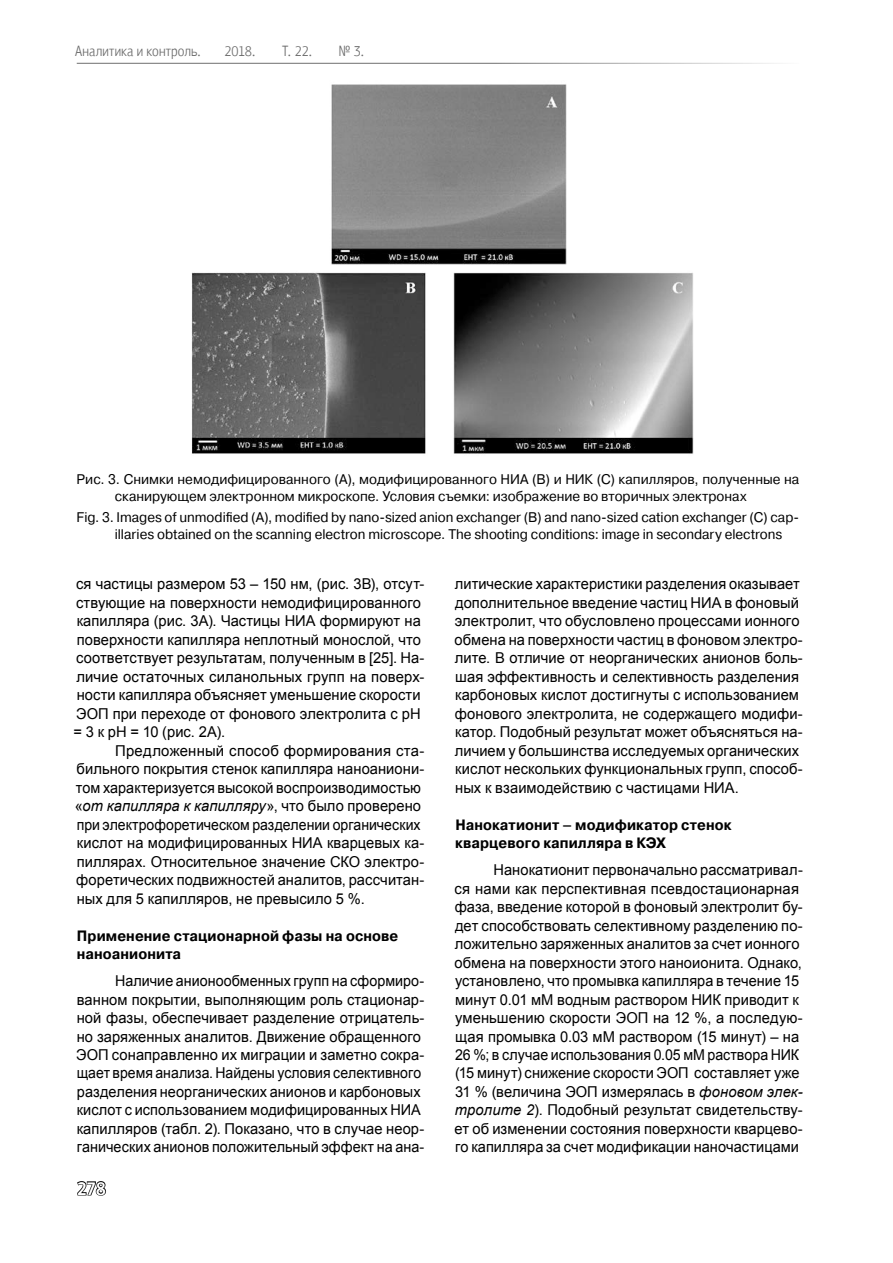
<style>
.page{position:relative;width:893px;height:1263px;background:#fff}
.page>*{position:absolute;margin:0;border:0;box-sizing:border-box;transform-origin:0 0}
.t1{font:15px/18.5px "Arial";letter-spacing:.005em;color:#000}
.t2{font:15px/18.5px "Arial";letter-spacing:.005em;color:#000;scale:.95 1}
.t3{font:700 15px/18.5px "Pragmatica";letter-spacing:.005em;color:#000;scale:.94 1}
.t4{font:13.95px/16.8px "Pragmatica";color:#000}
.s1{font-style:italic}
</style>
<div class="page">
<hr style="left:77px;top:63px;width:722px;height:1px;background:#7f7f7f">
<img style="left:191px;top:84px;width:503px;height:370px">
<svg style="left:77px;top:1181px;width:29px;height:15px"></svg>
<p class="t4" style="left:115px;top:471px;width:686px;text-indent:-38px">Рис. 3. Снимки немодифицированного (А), модифицированного НИА (B) и НИК (C) капилляров, полученные на сканирующем электронном микроскопе. Условия съемки: изображение во вторичных электронах</p>
<p class="t4" style="left:115px;top:509px;width:686px;text-indent:-38px">Fig. 3. Images of unmodified (A), modified by nano-sized anion exchanger (B) and nano-sized cation exchanger (C) cap&shy;illaries obtained on the scanning electron microscope. The shooting conditions: image in secondary electrons</p>
<p class="t1" style="left:73px;top:575px;width:353px">ся частицы размером 53 – 150 нм, (рис. 3В), отсут&shy;ствующие на поверхности немодифицированного капилляра (рис. 3А). Частицы НИА формируют на поверхности капилляра неплотный монослой, что соответствует результатам, полученным в [25]. На&shy;личие остаточных силанольных групп на поверх&shy;ности капилляра объясняет уменьшение скорости ЭОП при переходе от фонового электролита с рН = 3 к рН = 10 (рис. 2А).</p>
<p class="t1" style="left:75px;top:741px;width:351px;text-indent:40px">Предложенный способ формирования ста&shy;бильного покрытия стенок капилляра наноаниони&shy;том характеризуется высокой воспроизводимостью «<span class="s1">от капилляра к капилляру</span>», что было проверено при электрофоретическом разделении органических кислот на модифицированных НИА кварцевых ка&shy;пиллярах. Относительное значение СКО электро&shy;форетических подвижностей аналитов, рассчитан&shy;ных для 5 капилляров, не превысило 5 %.</p>
<p class="t3" style="left:77px;top:926px;width:344px">Применение стационарной фазы на основе наноанионита</p>
<p class="t2" style="left:76px;top:972px;width:368px;text-indent:39px">Наличие анионообменных групп на сформиро&shy;ванном покрытии, выполняющим роль стационар&shy;ной фазы, обеспечивает разделение отрицатель&shy;но заряженных аналитов. Движение обращенного ЭОП сонаправленно их миграции и заметно сокра&shy;щает время анализа. Найдены условия селективного разделения неорганических анионов и карбоновых кислот с использованием модифицированных НИА капилляров (табл. 2). Показано, что в случае неор&shy;ганических анионов положительный эффект на ана-</p>
<p class="t1" style="left:455px;top:575px;width:350px">литические характеристики разделения оказывает дополнительное введение частиц НИА в фоновый электролит, что обусловлено процессами ионного обмена на поверхности частиц в фоновом электро&shy;лите. В отличие от неорганических анионов боль&shy;шая эффективность и селективность разделения карбоновых кислот достигнуты с использованием фонового электролита, не содержащего модифи&shy;катор. Подобный результат может объясняться на&shy;личием у большинства исследуемых органических кислот нескольких функциональных групп, способ&shy;ных к взаимодействию с частицами НИА.</p>
<p class="t3" style="left:455px;top:815px;width:295px">Нанокатионит – модификатор стенок кварцевого капилляра в КЭХ</p>
<p class="t1" style="left:454px;top:861px;width:350px;text-indent:39px">Нанокатионит первоначально рассматривал&shy;ся нами как перспективная псевдостационарная фаза, введение которой в фоновый электролит бу&shy;дет способствовать селективному разделению по&shy;ложительно заряженных аналитов за счет ионного обмена на поверхности этого наноионита. Однако, установлено, что промывка капилляра в течение 15 минут 0.01 мМ водным раствором НИК приводит к уменьшению скорости ЭОП на 12 %, а последую&shy;щая промывка 0.03 мМ раствором (15 минут) – на 26 %; в случае использования 0.05 мМ раствора НИК (15 минут) снижение скорости ЭОП составляет уже 31 % (величина ЭОП измерялась в <span class="s1">фоновом элек&shy;тролите 2</span>). Подобный результат свидетельству&shy;ет об изменении состояния поверхности кварцево&shy;го капилляра за счет модификации наночастицами</p>
</div>
